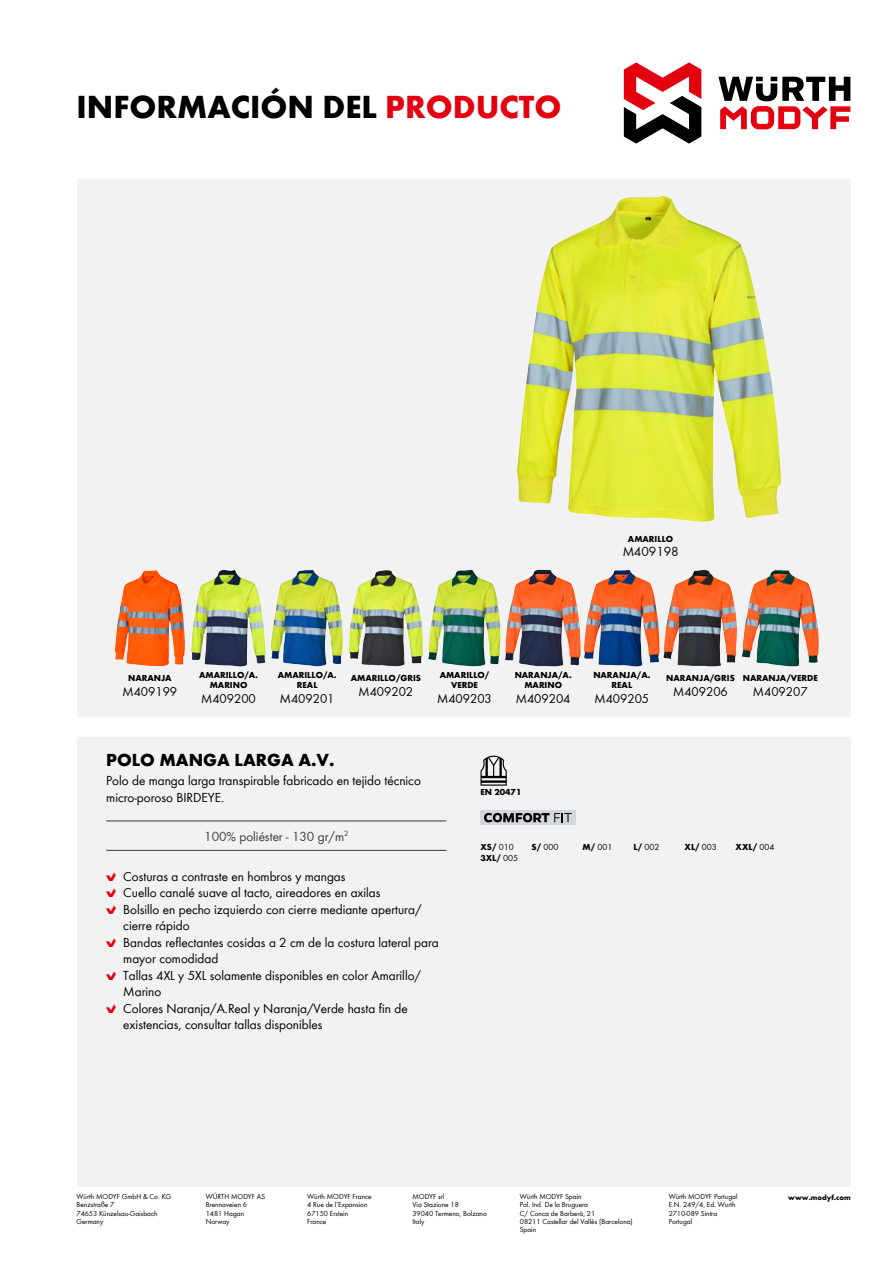
<style>
.page{position:relative;width:893px;height:1263px;background:#fff}
.page>*{position:absolute;margin:0;border:0;box-sizing:border-box;transform-origin:0 0}
.t1{font:700 33px "Wuerth Global";color:#000}
.t2{font:700 18px "Wuerth Global";color:#000}
.t3{font:13.5px/16.5px "Wuerth Global";color:#000}
.t4{font:13.5px "Wuerth Global";color:#3b3b3a}
.t5{font:13.2px "Wuerth Global";color:#000}
.t6{font:700 9px/10.5px "Wuerth Global";color:#000;text-align:center}
.t7{font:9px "Wuerth Global";color:#000}
.t8{font:7.5px/8.2px "Wuerth Global";color:#000}
.t9{font:700 7.5px "Wuerth Global";color:#000}
.s1{color:#e3000f}
.s2{font-family:"Wuerth Num";color:#e3000f}
.s3{font-weight:400}
.s4{font-weight:700}
</style>
<div class="page">
<svg style="left:718px;top:77px;width:132px;height:52px"></svg>
<svg style="left:624px;top:62px;width:77px;height:82px"></svg>
<div style="left:77px;top:179px;width:773px;height:1007px;background:#f2f2f2"></div>
<div style="left:64px;top:717px;width:805px;height:19px;background:#fff"></div>
<hr style="left:106px;top:821px;width:340px;height:1px;background:#3b3b3a">
<hr style="left:106px;top:850px;width:340px;height:1px;background:#3b3b3a">
<svg style="left:480px;top:756px;width:27px;height:30px"></svg>
<div style="left:480px;top:810px;width:96px;height:15px;background:#d2d7db"></div>
<svg style="left:484px;top:813px;width:88px;height:9px"></svg>
<img style="left:516px;top:196px;width:265px;height:326px">
<img style="left:115px;top:570px;width:70px;height:96px">
<img style="left:191px;top:570px;width:75px;height:97px">
<img style="left:271px;top:570px;width:62px;height:96px">
<img style="left:349px;top:570px;width:60px;height:96px">
<img style="left:428px;top:570px;width:57px;height:96px">
<img style="left:505px;top:570px;width:65px;height:96px">
<img style="left:584px;top:570px;width:65px;height:96px">
<img style="left:663px;top:570px;width:60px;height:96px">
<img style="left:742px;top:570px;width:60px;height:96px">
<h1 class="t1" style="left:77px;top:87px;width:486px">INFORMACIÓN DEL <span class="s1">PRODUCTO</span></h1>
<p class="t6" style="left:628px;top:533px;width:47px">AMARILLO</p>
<p class="t3" style="left:622px;top:543px;width:58px">M409198</p>
<p class="t6" style="left:128px;top:672px;width:45px">NARANJA</p>
<p class="t5" style="left:123px;top:683px;width:56px">M409199</p>
<p class="t6" style="left:199px;top:669px;width:60px">AMARILLO/A.<br>MARINO</p>
<p class="t5" style="left:201px;top:691px;width:56px">M409200</p>
<p class="t6" style="left:278px;top:669px;width:60px">AMARILLO/A.<br>REAL</p>
<p class="t5" style="left:280px;top:691px;width:56px">M409201</p>
<p class="t6" style="left:351px;top:672px;width:72px">AMARILLO/GRIS</p>
<p class="t5" style="left:359px;top:683px;width:56px">M409202</p>
<p class="t6" style="left:440px;top:669px;width:51px">AMARILLO/<br>VERDE</p>
<p class="t5" style="left:437px;top:691px;width:56px">M409203</p>
<p class="t6" style="left:515px;top:669px;width:59px">NARANJA/A.<br>MARINO</p>
<p class="t5" style="left:516px;top:691px;width:56px">M409204</p>
<p class="t6" style="left:593px;top:669px;width:59px">NARANJA/A.<br>REAL</p>
<p class="t5" style="left:594px;top:691px;width:56px">M409205</p>
<p class="t6" style="left:666px;top:672px;width:70px">NARANJA/GRIS</p>
<p class="t5" style="left:673px;top:683px;width:56px">M409206</p>
<p class="t6" style="left:743px;top:672px;width:76px">NARANJA/VERDE</p>
<p class="t5" style="left:753px;top:683px;width:56px">M409207</p>
<h2 class="t2" style="left:106px;top:749px;width:230px">POLO MANGA LARGA A.V.</h2>
<p class="t3" style="left:106px;top:772px;width:316px">Polo de manga larga transpirable fabricado en tejido técnico micro-poroso BIRDEYE.</p>
<p class="t4" style="left:204px;top:828px;width:146px">100% poliéster - 130 gr/m<sup>2</sup></p>
<p class="t3" style="left:106px;top:868px;width:241px"><span class="s2">B</span> Costuras a contraste en hombros y mangas</p>
<p class="t3" style="left:106px;top:884px;width:276px"><span class="s2">B</span> Cuello canalé suave al tacto, aireadores en axilas</p>
<p class="t3" style="left:106px;top:901px;width:317px"><span class="s2">B</span> Bolsillo en pecho izquierdo con cierre mediante apertura/</p>
<p class="t3" style="left:123px;top:917px;width:68px">cierre rápido</p>
<p class="t3" style="left:106px;top:934px;width:334px"><span class="s2">B</span> Bandas reflectantes cosidas a 2 cm de la costura lateral para</p>
<p class="t3" style="left:123px;top:950px;width:96px">mayor comodidad</p>
<p class="t3" style="left:106px;top:967px;width:316px"><span class="s2">B</span> Tallas 4XL y 5XL solamente disponibles en color Amarillo/</p>
<p class="t3" style="left:123px;top:983px;width:40px">Marino</p>
<p class="t3" style="left:106px;top:1000px;width:303px"><span class="s2">B</span> Colores Naranja/A.Real y Naranja/Verde hasta fin de</p>
<p class="t3" style="left:123px;top:1016px;width:201px">existencias, consultar tallas disponibles</p>
<p class="t6" style="left:480px;top:787px;width:42px">EN 20471</p>
<p class="t6" style="left:480px;top:842px;width:35px">XS/ <span class="s3">010</span></p>
<p class="t7" style="left:531px;top:842px;width:28px"><span class="s4">S/</span> 000</p>
<p class="t7" style="left:583px;top:842px;width:31px"><span class="s4">M/</span> 001</p>
<p class="t7" style="left:634px;top:842px;width:27px"><span class="s4">L/</span> 002</p>
<p class="t6" style="left:685px;top:842px;width:34px">XL/ <span class="s3">003</span></p>
<p class="t6" style="left:736px;top:842px;width:40px">XXL/ <span class="s3">004</span></p>
<p class="t6" style="left:480px;top:852px;width:39px">3XL/ <span class="s3">005</span></p>
<p class="t8" style="left:206px;top:1192px;width:61px">WÜRTH MODYF AS<br>Brennaveien 6<br>1481 Hagan<br>Norway</p>
<p class="t8" style="left:307px;top:1192px;width:66px">Würth MODYF France<br>4 Rue de l’Expansion<br>67150 Erstein<br>France</p>
<p class="t8" style="left:669px;top:1192px;width:70px">Würth MODYF Portugal<br>E.N. 249/4, Ed. Wurth<br>2710-089 Sintra<br>Portugal</p>
<p class="t9" style="left:788px;top:1193px;width:64px">www.modyf.com</p>
<p class="t8" style="left:77px;top:1192px;width:96px">Würth MODYF GmbH &amp; Co. KG<br>Benzstraße 7<br>74653 Künzelsau-Gaisbach<br>Germany</p>
<p class="t8" style="left:412px;top:1192px;width:76px">MODYF srl<br>Via Stazione 18<br>39040 Termeno, Bolzano<br>Italy</p>
<p class="t8" style="left:520px;top:1192px;width:114px">Würth MODYF Spain<br>Pol. Ind. De la Bruguera<br>C/ Conca de Barberà, 21<br>08211 Castellar del Vallès (Barcelona)<br>Spain</p>
</div>
